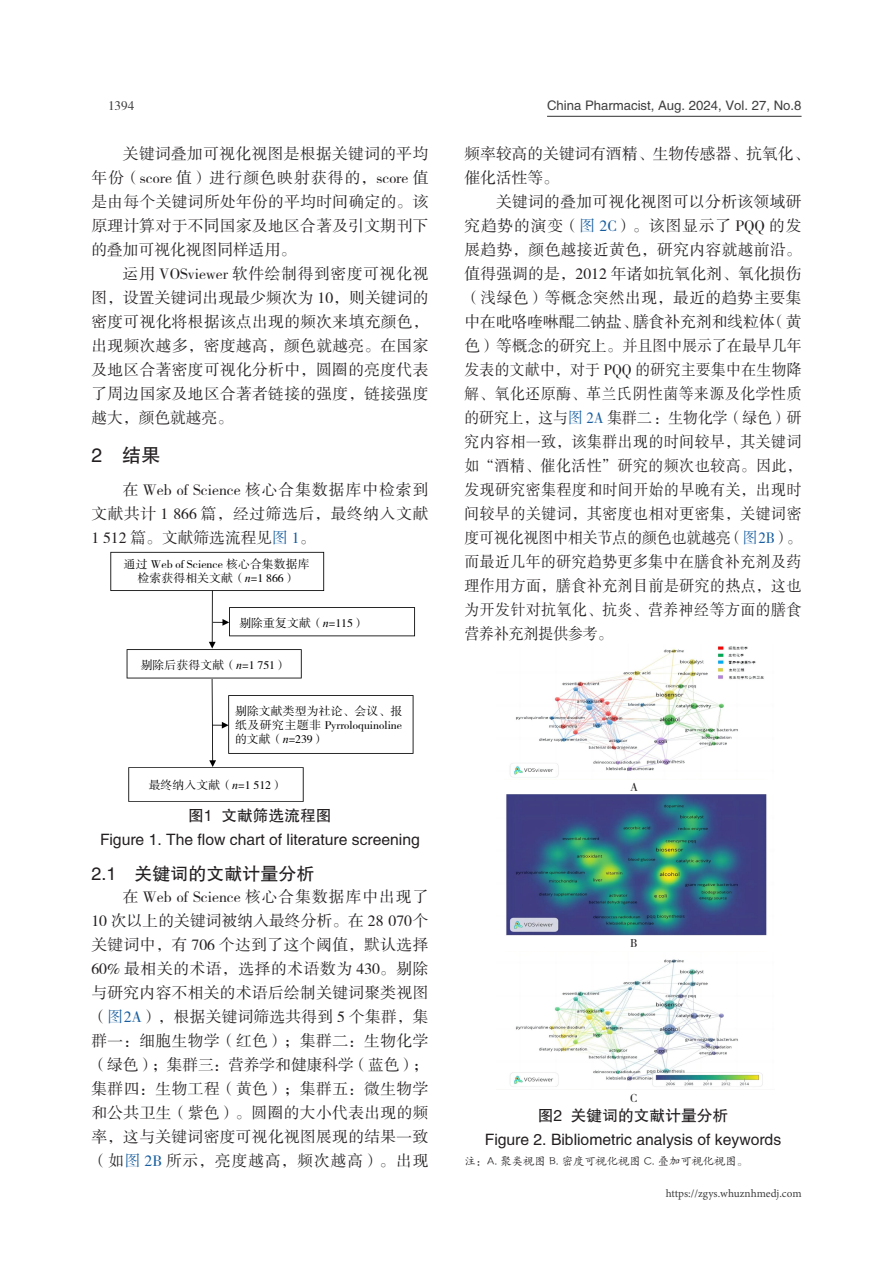
<style>
.page{position:relative;width:893px;height:1263px;background:#fff}
.page>*{position:absolute;margin:0;border:0;box-sizing:border-box;transform-origin:0 0}
._12_正文一级标题{font:19.5px "FZHTK GBK1 0";color:#231f20}
._13_正文二级标题{font:18px "FZHTK GBK1 0";color:#231f20}
._11_正文{font:15.75px/24px "FZSSK GBK1 0";letter-spacing:.02em;color:#231f20;text-align:justify}
._15_图表名{font:15.75px "FZHTK GBK1 0";color:#231f20}
._11_正文-2{font:15.75px/24px "FZSSK GBK1 0";color:#231f20}
.t1{font:13.2px "FZHTK GBK1 0";color:#3e3e3f}
.t2{font:13.2px "FZSSK GBK1 0";color:#3e3e3f}
._15_1_图表内容{font:12px "FZSSK GBK1 0";color:#231f20}
.t3{font:11.7px/14px "FZSSK GBK1 0";color:#000;text-align:center}
.t4{font:11.25px "Minion Pro";color:#3e3e3f}
._14_图表注释{font:11.25px "FZKTK GBK1 0";color:#231f20}
.s1{color:#175d9e}
.s2{font-family:"Times New Roman";font-style:italic}
</style>
<div class="page">
<hr style="left:547px;top:116px;width:254px;height:1px;background:#3e3e3f">
<svg style="left:110px;top:552px;width:305px;height:250px"></svg>
<img style="left:510px;top:646px;width:254px;height:132px">
<img style="left:506px;top:795px;width:261px;height:141px">
<img style="left:510px;top:959px;width:253px;height:128px">
<p class="t2" style="left:108px;top:98px;width:28px">1394</p>
<p class="t1" style="left:547px;top:98px;width:256px">China Pharmacist, Aug. 2024, Vol. 27, No.8</p>
<p class="_11_正文" style="left:91px;top:142px;width:339px;text-indent:32px">关键词叠加可视化视图是根据关键词的平均年份（score 值）进行颜色映射获得的，score 值是由每个关键词所处年份的平均时间确定的。该原理计算对于不同国家及地区合著及引文期刊下的叠加可视化视图同样适用。</p>
<p class="_11_正文" style="left:91px;top:262px;width:339px;text-indent:32px">运用 VOSviewer 软件绘制得到密度可视化视图，设置关键词出现最少频次为 10，则关键词的密度可视化将根据该点出现的频次来填充颜色，出现频次越多，密度越高，颜色就越亮。在国家及地区合著密度可视化分析中，圆圈的亮度代表了周边国家及地区合著者链接的强度，链接强度越大，颜色就越亮。</p>
<p class="_12_正文一级标题" style="left:91px;top:445px;width:71px">2 结果</p>
<p class="_11_正文" style="left:91px;top:478px;width:339px;text-indent:32px">在 Web of Science 核心合集数据库中检索到文献共计 1 866 篇，经过筛选后，最终纳入文献1 512 篇。文献筛选流程见<span class="s1">图 1</span>。</p>
<p class="t3" style="left:124px;top:558px;width:187px">通过 Web of Science 核心合集数据库检索获得相关文献（<span class="s2">n</span>=1 866）</p>
<p class="t3" style="left:239px;top:616px;width:127px">剔除重复文献（<span class="s2">n</span>=115）</p>
<p class="t3" style="left:141px;top:659px;width:148px">剔除后获得文献（<span class="s2">n</span>=1 751）</p>
<p class="t3" style="left:235px;top:705px;width:169px;text-align:justify">剔除文献类型为社论、会议、报纸及研究主题非 Pyrroloquinoline的文献（<span class="s2">n</span>=239）</p>
<p class="t3" style="left:149px;top:778px;width:136px">最终纳入文献（<span class="s2">n</span>=1 512）</p>
<p class="_15_图表名" style="left:188px;top:807px;width:145px">图1 文献筛选流程图</p>
<p class="_15_图表名" style="left:100px;top:831px;width:321px">Figure 1. The flow chart of literature screening</p>
<p class="_13_正文二级标题" style="left:91px;top:863px;width:224px">2.1 关键词的文献计量分析</p>
<p class="_11_正文" style="left:91px;top:885px;width:339px;text-indent:32px">在 Web of Science 核心合集数据库中出现了10 次以上的关键词被纳入最终分析。在 28 070个关键词中，有 706 个达到了这个阈值，默认选择60% 最相关的术语，选择的术语数为 430。剔除与研究内容不相关的术语后绘制关键词聚类视图（<span class="s1">图2A</span>），根据关键词筛选共得到 5 个集群，集群一：细胞生物学（红色）；集群二：生物化学（绿色）；集群三：营养学和健康科学（蓝色）；集群四：生物工程（黄色）；集群五：微生物学和公共卫生（紫色）。圆圈的大小代表出现的频率，这与关键词密度可视化视图展现的结果一致（如<span class="s1">图 2B</span> 所示，亮度越高，频次越高）。出现</p>
<p class="_11_正文-2" style="left:464px;top:142px;width:346px">频率较高的关键词有酒精、生物传感器、抗氧化、催化活性等。</p>
<p class="_11_正文" style="left:464px;top:190px;width:339px;text-indent:32px">关键词的叠加可视化视图可以分析该领域研究趋势的演变（<span class="s1">图 2C</span>）。该图显示了 PQQ 的发展趋势，颜色越接近黄色，研究内容就越前沿。值得强调的是，2012 年诸如抗氧化剂、氧化损伤（浅绿色）等概念突然出现，最近的趋势主要集中在吡咯喹啉醌二钠盐、膳食补充剂和线粒体（黄色）等概念的研究上。并且图中展示了在最早几年发表的文献中，对于 PQQ 的研究主要集中在生物降解、氧化还原酶、革兰氏阴性菌等来源及化学性质的研究上，这与<span class="s1">图 2A</span> 集群二：生物化学（绿色）研究内容相一致，该集群出现的时间较早，其关键词如“酒精、催化活性”研究的频次也较高。因此，发现研究密集程度和时间开始的早晚有关，出现时间较早的关键词，其密度也相对更密集，关键词密度可视化视图中相关节点的颜色也就越亮（<span class="s1">图2B</span>）。而最近几年的研究趋势更多集中在膳食补充剂及药理作用方面，膳食补充剂目前是研究的热点，这也为开发针对抗氧化、抗炎、营养神经等方面的膳食营养补充剂提供参考。</p>
<p class="_15_1_图表内容" style="left:630px;top:781px;width:9px">A</p>
<p class="_15_1_图表内容" style="left:630px;top:937px;width:9px">B</p>
<p class="_15_1_图表内容" style="left:630px;top:1091px;width:9px">C</p>
<p class="_15_图表名" style="left:538px;top:1107px;width:192px">图2 关键词的文献计量分析</p>
<p class="_15_图表名" style="left:485px;top:1131px;width:298px">Figure 2. Bibliometric analysis of keywords</p>
<p class="_14_图表注释" style="left:464px;top:1155px;width:285px">注：A. 聚类视图 B. 密度可视化视图 C. 叠加可视化视图。</p>
<p class="t4" style="left:666px;top:1185px;width:137px">https://zgys.whuznhmedj.com</p>
</div>
